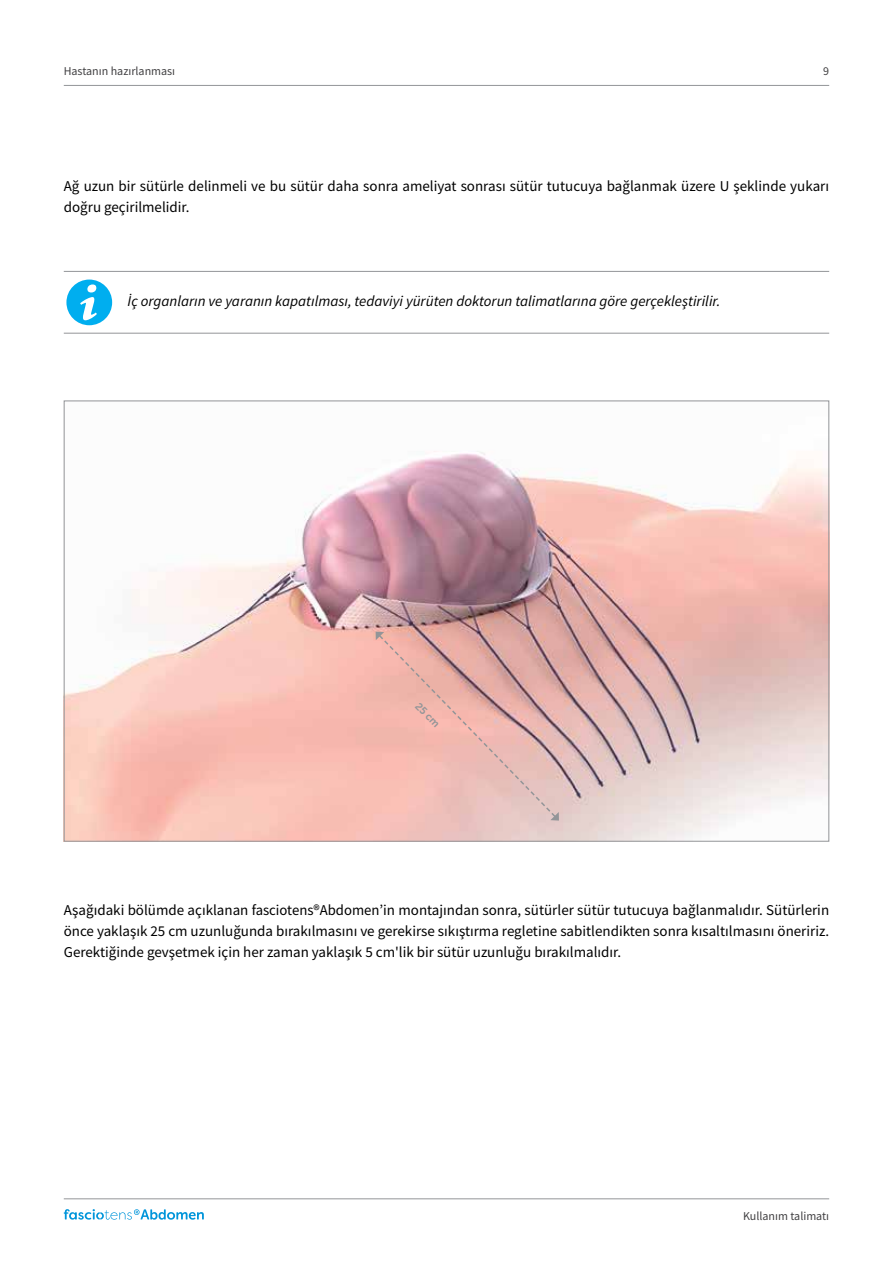
<style>
.page{position:relative;width:893px;height:1263px;background:#fff}
.page>*{position:absolute;margin:0;border:0;box-sizing:border-box;transform-origin:0 0}
.t1{font:15px/21px "Source Sans Pro";color:#000}
.t2{font:italic 15px "Source Sans Pro";color:#000}
.t3{font:12px "Source Sans Pro";color:#414042}
.t4{font:10.5px "Museo Sans 700";color:#939598}
</style>
<div class="page">
<hr style="left:64px;top:85px;width:765px;height:1px;background:#939598">
<hr style="left:64px;top:1198px;width:765px;height:1px;background:#939598">
<svg style="left:64px;top:1209px;width:140px;height:11px"></svg>
<hr style="left:64px;top:333px;width:765px;height:1px;background:#939598">
<hr style="left:64px;top:271px;width:765px;height:1px;background:#939598">
<div style="left:66px;top:280px;width:46px;height:45px;background:#00aeef;border-radius:50%"></div>
<div style="left:87px;top:284px;width:9px;height:8px;background:#fff;border-radius:4px"></div>
<svg style="left:80px;top:297px;width:17px;height:23px"></svg>
<img style="left:66px;top:451px;width:761px;height:389px">
<svg style="left:376px;top:632px;width:183px;height:189px;background:#e7b4ae"></svg>
<p class="t3" style="left:64px;top:63px;width:113px">Hastanın hazırlanması</p>
<p class="t3" style="left:823px;top:63px;width:7px">9</p>
<p class="t1" style="left:64px;top:175px;width:767px">Ağ uzun bir sütürle delinmeli ve bu sütür daha sonra ameliyat sonrası sütür tutucuya bağlanmak üzere U şeklinde yukarı doğru geçirilmelidir.</p>
<p class="t2" style="left:128px;top:291px;width:594px">İç organların ve yaranın kapatılması, tedaviyi yürüten doktorun talimatlarına göre gerçekleştirilir.</p>
<p class="t4" style="left:421px;top:700px;width:31px;rotate:46deg">25 cm</p>
<p class="t1" style="left:64px;top:899px;width:767px;text-align:justify">Aşağıdaki bölümde açıklanan fasciotens®Abdomen’in montajından sonra, sütürler sütür tutucuya bağlanmalıdır. Sütürlerin önce yaklaşık 25 cm uzunluğunda bırakılmasını ve gerekirse sıkıştırma regletine sabitlendikten sonra kısaltılmasını öneririz.<br>Gerektiğinde gevşetmek için her zaman yaklaşık 5 cm'lik bir sütür uzunluğu bırakılmalıdır.</p>
<p class="t3" style="left:743px;top:1208px;width:88px">Kullanım talimatı</p>
</div>
